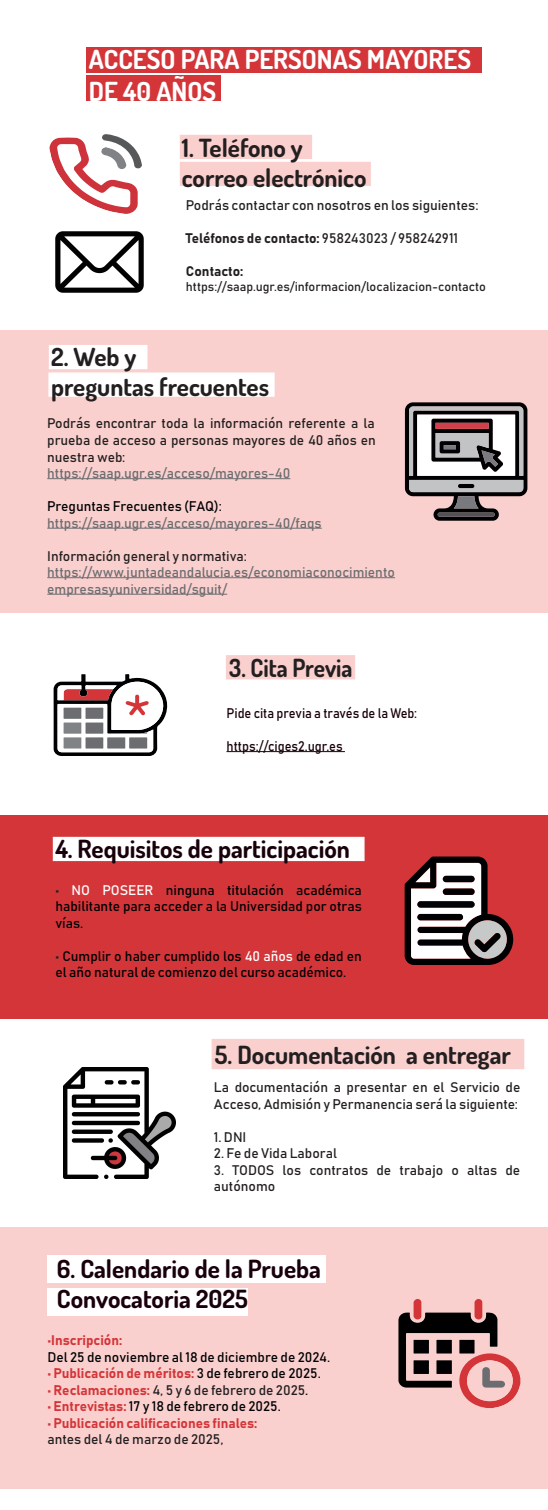
<style>
.page{position:relative;width:548px;height:1510px;background:#fff}
.page>*{position:absolute;margin:0;border:0;box-sizing:border-box;transform-origin:0 0}
.t1{font:26.25px/31.5px "Dosis";color:#fff}
.t2{font:25px/30px "Dosis";color:#231f20}
.t3{font:25px/30px "Dosis";color:#19000b}
.t4{font:25px "Dosis";color:#231f20;scale:.93 1}
.t5{font:13.75px/16.5px "Bahnschrift";color:#231f20}
.t6{font:13.75px/16.5px "Bahnschrift";color:#000002;text-align:justify}
.t7{font:13.75px/16.5px "Bahnschrift";color:#6c6d70}
.t8{font:13.75px "Bahnschrift";color:#d43539}
.t9{font:13.75px "Bahnschrift";color:#19000b;scale:.93 1}
.t10{font:12.5px "Bahnschrift";color:#231f20}
.s1{color:#231f20}
.s2{color:#fff}
.s3{color:#000002}
.s4{color:#d43539}
</style>
<div class="page">
<div style="left:86px;top:76px;width:134px;height:25px;background:#d43539"></div>
<div style="left:180px;top:162px;width:190px;height:24px;background:#fad0ce"></div>
<div style="left:0;top:330px;width:547px;height:282px;background:#fad0ce"></div>
<div style="left:48px;top:372px;width:226px;height:25px;background:#fff;border:1px solid #fff"></div>
<div style="left:0;top:815px;width:547px;height:203px;background:#d43539"></div>
<div style="left:0;top:1227px;width:547px;height:261px;background:#fad0ce"></div>
<div style="left:86px;top:47px;width:395px;height:25px;background:#d43539"></div>
<div style="left:180px;top:135px;width:132px;height:24px;background:#fad0ce"></div>
<div style="left:226px;top:655px;width:129px;height:24px;background:#fad0ce"></div>
<div style="left:53px;top:837px;width:311px;height:24px;background:#fff"></div>
<div style="left:211px;top:1038px;width:313px;height:31px;background:#fad0ce;border:1px solid #fad0ce"></div>
<div style="left:47px;top:1255px;width:279px;height:28px;background:#fff"></div>
<div style="left:49px;top:345px;width:98px;height:24px;background:#fff"></div>
<hr style="left:226px;top:751px;width:119px;height:1px;background:#19000b">
<hr style="left:47px;top:478px;width:243px;height:1px;background:#6c6d70">
<hr style="left:47px;top:528px;width:274px;height:1px;background:#6c6d70">
<hr style="left:47px;top:577px;width:348px;height:1px;background:#6c6d70">
<hr style="left:47px;top:594px;width:180px;height:1px;background:#6c6d70">
<div style="left:47px;top:1288px;width:201px;height:28px;background:#fff"></div>
<svg style="left:50px;top:134px;width:92px;height:80px"></svg>
<svg style="left:53px;top:674px;width:115px;height:82px"></svg>
<svg style="left:398px;top:1299px;width:122px;height:109px"></svg>
<img style="left:56px;top:231px;width:87px;height:62px">
<svg style="left:404px;top:402px;width:123px;height:119px;background:#928788"></svg>
<svg style="left:404px;top:856px;width:109px;height:109px"></svg>
<img style="left:63px;top:1067px;width:112px;height:111px">
<h1 class="t1" style="left:89px;top:42px;width:383px">ACCESO PARA PERSONAS MAYORES<br>DE 40 AÑOS</h1>
<h2 class="t2" style="left:182px;top:131px;width:186px">1. Teléfono y correo electrónico</h2>
<p class="t5" style="left:186px;top:197px;width:294px">Podrás contactar con nosotros en los siguientes:</p>
<p class="t5" style="left:186px;top:230px;width:273px">Teléfonos de contacto: 958243023 / 958242911</p>
<p class="t5" style="left:186px;top:263px;width:59px">Contacto:</p>
<p class="t10" style="left:186px;top:279px;width:301px">https://saap.ugr.es/informacion/localizacion-contacto</p>
<h2 class="t2" style="left:51px;top:341px;width:219px">2. Web y<br>preguntas frecuentes</h2>
<p class="t5" style="left:47px;top:415px;width:330px;text-align:justify">Podrás encontrar toda la información referente a la prueba de acceso a personas mayores de 40 años en nuestra web:</p>
<p class="t7" style="left:47px;top:465px;width:244px">https://saap.ugr.es/acceso/mayores-40</p>
<p class="t6" style="left:47px;top:498px;width:176px">Preguntas Frecuentes (FAQ):</p>
<p class="t7" style="left:47px;top:514px;width:276px">https://saap.ugr.es/acceso/mayores-40/faqs</p>
<p class="t5" style="left:47px;top:547px;width:201px">Información general y normativa:</p>
<p class="t7" style="left:47px;top:564px;width:349px">https://www.juntadeandalucia.es/economiaconocimiento empresasyuniversidad/sguit/</p>
<h2 class="t4" style="left:229px;top:650px;width:134px">3. Cita Previa</h2>
<p class="t9" style="left:226px;top:704px;width:206px">Pide cita previa a través de la Web:</p>
<p class="t9" style="left:226px;top:737px;width:126px">https://ciges2.ugr.es</p>
<h2 class="t3" style="left:55px;top:832px;width:296px">4. Requisitos de participación</h2>
<p class="t6" style="left:55px;top:881px;width:308px"><span class="s1">•</span> <span class="s2">NO POSEER</span> ninguna titulación académica habilitante para acceder a la Universidad por otras vías.</p>
<p class="t6" style="left:55px;top:947px;width:308px"><span class="s1">•</span> Cumplir o haber cumplido los <span class="s2">40 años</span> de edad en el año natural de comienzo del curso académico.</p>
<h2 class="t2" style="left:215px;top:1039px;width:297px">5. Documentación a entregar</h2>
<p class="t5" style="left:214px;top:1078px;width:308px">La documentación a presentar en el Servicio de<br>Acceso, Admisión y Permanencia será la siguiente:</p>
<p class="t5" style="left:214px;top:1128px;width:34px">1. DNI</p>
<p class="t5" style="left:214px;top:1144px;width:125px">2. Fe de Vida Laboral</p>
<p class="t5" style="left:214px;top:1161px;width:308px">3. TODOS los contratos de trabajo o altas de autónomo</p>
<h2 class="t3" style="left:57px;top:1252px;width:265px">6. Calendario de la Prueba<br>Convocatoria 2025</h2>
<p class="t8" style="left:47px;top:1331px;width:76px">•Inscripción:</p>
<p class="t6" style="left:47px;top:1348px;width:284px">Del 25 de noviembre al 18 de diciembre de 2024.</p>
<p class="t8" style="left:47px;top:1364px;width:275px">• Publicación de méritos: <span class="s3">3 de febrero de 2025.</span></p>
<p class="t5" style="left:47px;top:1381px;width:262px"><span class="s4">• Reclamaciones:</span> 4, 5 y 6 de febrero de 2025<span class="s3">.</span></p>
<p class="t6" style="left:47px;top:1397px;width:235px"><span class="s4">• Entrevistas:</span> 17 y 18 de febrero de 2025.</p>
<p class="t8" style="left:47px;top:1413px;width:211px">• Publicación calificaciones finales:</p>
<p class="t5" style="left:47px;top:1430px;width:177px">antes del 4 de marzo de 2025,</p>
</div>
